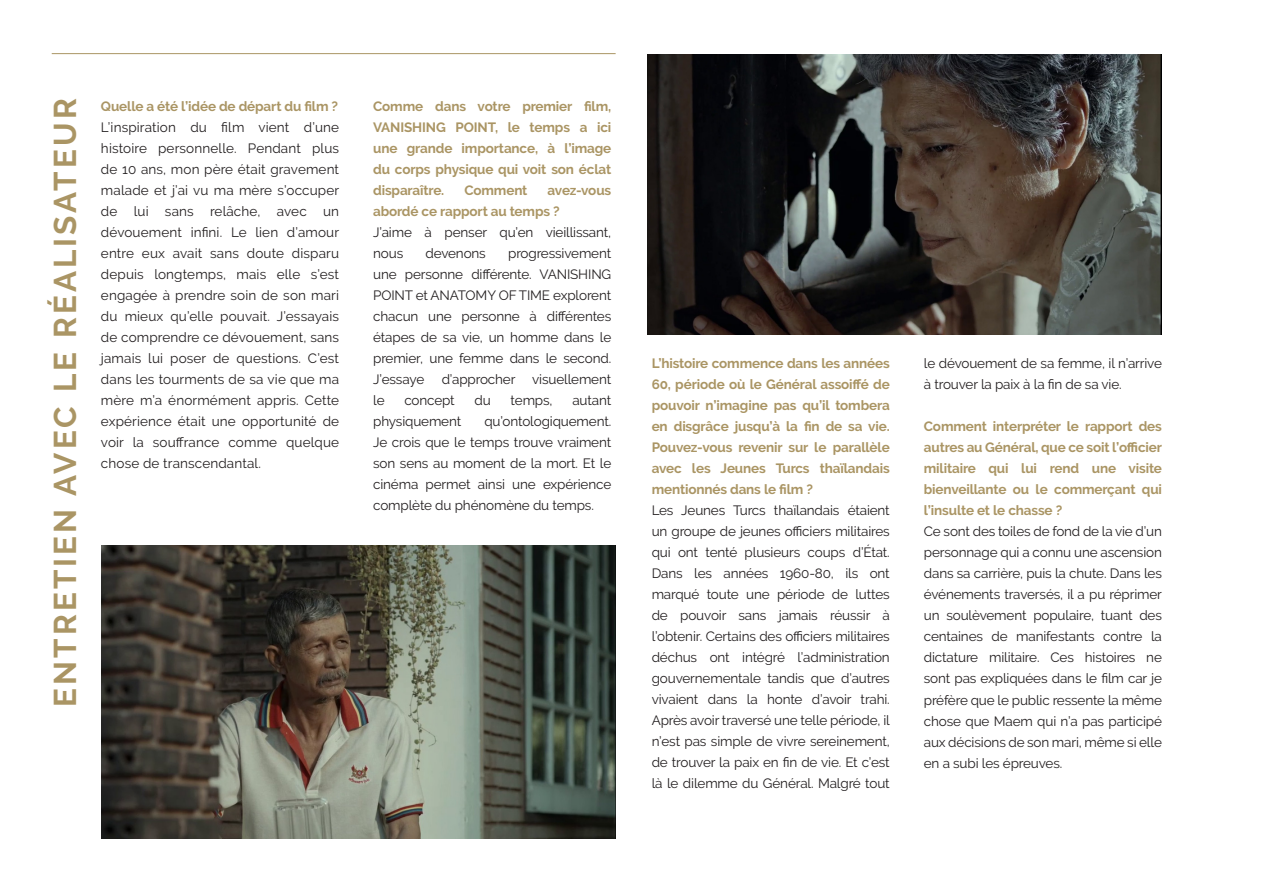
<style>
.page{position:relative;width:1263px;height:893px;background:#fff}
.page>*{position:absolute;margin:0;border:0;box-sizing:border-box;transform-origin:0 0}
.t1{font:700 31.35px "Raleway";letter-spacing:.1em;color:#aa9564}
.t2{font:13.5px/21px "Raleway";letter-spacing:-.01em;color:#231f20;text-align:justify}
.t3{font:700 13.5px/21px "Raleway";letter-spacing:-.01em;color:#aa9564;text-align:justify}
</style>
<div class="page">
<img style="left:102px;top:546px;width:514px;height:293px">
<img style="left:648px;top:54px;width:513px;height:280px">
<hr style="left:52px;top:53px;width:564px;height:1px;background:#aa9564">
<h1 class="t1" style="left:47px;top:707px;width:610px;rotate:-90deg">ENTRETIEN AVEC LE RÉALISATEUR</h1>
<p class="t3" style="left:101px;top:96px;width:239px">Quelle a été l’idée de départ du film ?</p>
<p class="t2" style="left:101px;top:117px;width:240px">L’inspiration du film vient d’une histoire personnelle. Pendant plus de 10 ans, mon père était gravement malade et j’ai vu ma mère s’occuper de lui sans relâche, avec un dévouement infini. Le lien d’amour entre eux avait sans doute disparu depuis longtemps, mais elle s’est engagée à prendre soin de son mari du mieux qu’elle pouvait. J’essayais de comprendre ce dévouement, sans jamais lui poser de questions. C’est dans les tourments de sa vie que ma mère m’a énormément appris. Cette expérience était une opportunité de voir la souffrance comme quelque chose de transcendantal.</p>
<p class="t3" style="left:373px;top:96px;width:240px">Comme dans votre premier film, VANISHING POINT, le temps a ici une grande importance, à l’image du corps physique qui voit son éclat disparaître.</p>
<p class="t3" style="left:464px;top:180px;width:65px">Comment</p>
<p class="t3" style="left:373px;top:180px;width:240px;text-indent:174px">avez-vous abordé ce rapport au temps ?</p>
<p class="t2" style="left:373px;top:222px;width:240px">J’aime à penser qu’en vieillissant, nous</p>
<p class="t2" style="left:373px;top:243px;width:240px;text-indent:135px">progressivement une personne différente. VANISHING POINT et ANATOMY OF TIME explorent chacun une personne à différentes étapes de sa vie, un homme dans le premier, une femme dans le second.<br>J’essaye</p>
<p class="t2" style="left:425px;top:243px;width:62px">devenons</p>
<p class="t2" style="left:442px;top:369px;width:171px">d’approcher visuellement</p>
<p class="t2" style="left:373px;top:390px;width:13px">le</p>
<p class="t2" style="left:404px;top:390px;width:52px">concept</p>
<p class="t2" style="left:475px;top:390px;width:18px">du</p>
<p class="t2" style="left:511px;top:390px;width:43px">temps,</p>
<p class="t2" style="left:572px;top:390px;width:40px">autant</p>
<p class="t2" style="left:373px;top:411px;width:90px">physiquement</p>
<p class="t2" style="left:373px;top:411px;width:240px;text-indent:111px">qu’ontologiquement.<br>Je crois que le temps trouve vraiment son sens au moment de la mort. Et le cinéma permet ainsi une expérience complète du phénomène du temps.</p>
<p class="t3" style="left:652px;top:353px;width:240px">L’histoire commence dans les années 60, période où le Général assoiffé de pouvoir n’imagine pas qu’il tombera en disgrâce jusqu’à la fin de sa vie.<br>Pouvez-vous revenir sur le parallèle avec les Jeunes Turcs thaïlandais mentionnés dans le film ?</p>
<p class="t2" style="left:652px;top:500px;width:240px">Les Jeunes Turcs thaïlandais étaient un groupe de jeunes officiers militaires qui ont tenté plusieurs coups d’État.<br>Dans les années 1960-80, ils ont marqué toute une période de luttes de pouvoir sans jamais réussir à l’obtenir. Certains des officiers militaires déchus ont intégré l’administration gouvernementale tandis que d’autres vivaient dans la honte d’avoir trahi.<br>Après avoir traversé une telle période, il n’est pas simple de vivre sereinement, de trouver la paix en fin de vie. Et c’est là le dilemme du Général. Malgré tout</p>
<p class="t2" style="left:924px;top:353px;width:240px">le dévouement de sa femme, il n’arrive à trouver la paix à la fin de sa vie.</p>
<p class="t3" style="left:924px;top:416px;width:240px">Comment interpréter le rapport des autres au Général, que ce soit l’officier militaire qui lui rend une visite bienveillante ou le commerçant qui l’insulte et le chasse ?</p>
<p class="t2" style="left:924px;top:521px;width:240px">Ce sont des toiles de fond de la vie d’un personnage qui a connu une ascension dans sa carrière, puis la chute. Dans les événements traversés, il a pu réprimer un soulèvement populaire, tuant des centaines de manifestants contre la dictature militaire. Ces histoires ne sont pas expliquées dans le film car je préfère que le public ressente la même chose que Maem qui n’a pas participé aux décisions de son mari, même si elle en a subi les épreuves.</p>
</div>
